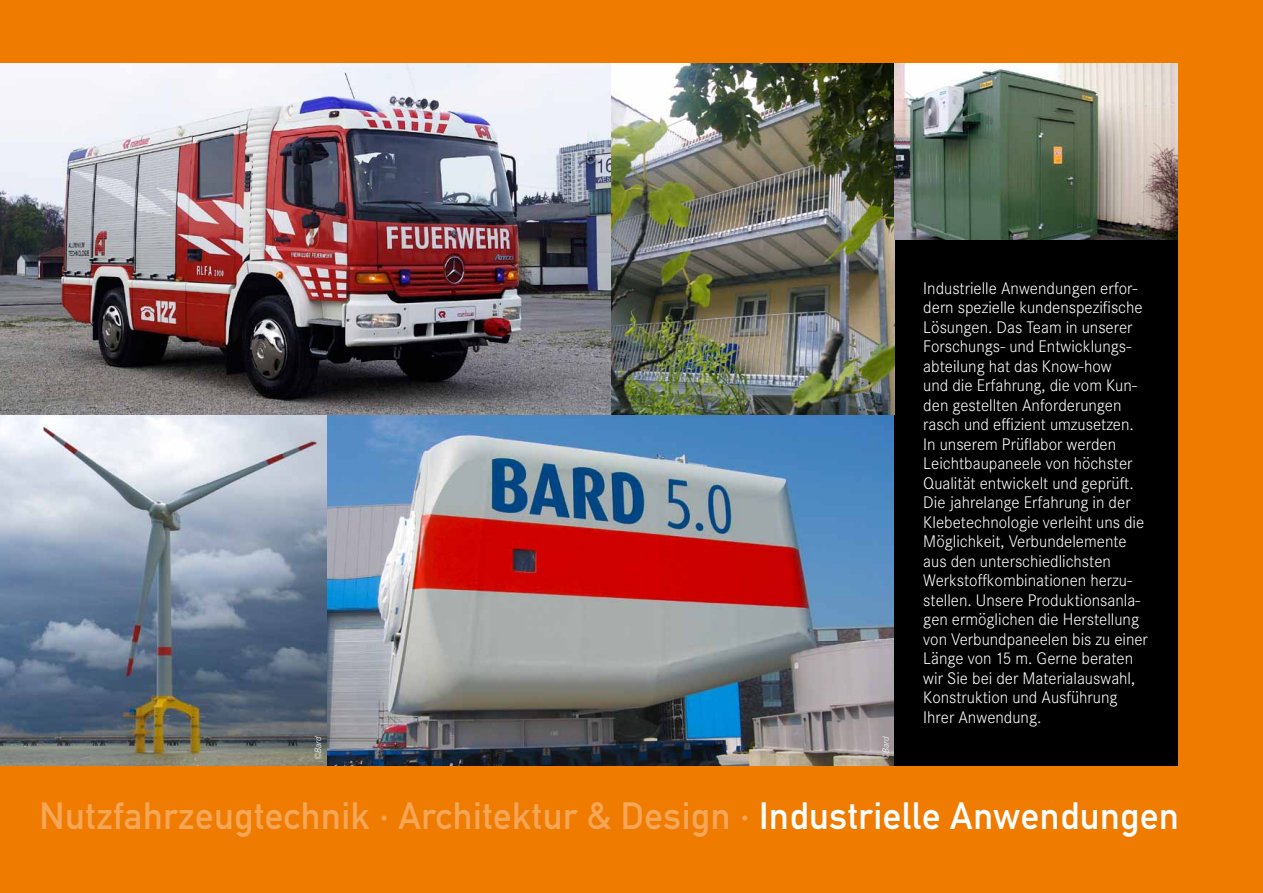
<style>
.page{position:relative;width:1263px;height:893px;background:#ef7c00}
.page>*{position:absolute;margin:0;border:0;box-sizing:border-box;transform-origin:0 0}
.t1{font:37.5px "DIN Mittelschrift";letter-spacing:.015em;color:#f6a657}
.t2{font:300 16.5px/19.5px "Corporate SBQ";color:#fff}
.t3{font:italic 300 9px "Corporate SBQ";color:#fff}
.s1{color:#fff}
</style>
<div class="page">
<img style="left:326px;top:64px;width:568px;height:701px">
<svg style="left:0;top:415px;width:326px;height:350px"></svg>
<div style="left:894px;top:239px;width:284px;height:526px;background:#000"></div>
<img style="left:894px;top:64px;width:284px;height:175px">
<img style="left:0;top:64px;width:610px;height:351px">
<p class="t3" style="left:312px;top:760px;width:26px;rotate:-90deg">©Bard</p>
<p class="t3" style="left:880px;top:760px;width:26px;rotate:-90deg">©Bard</p>
<p class="t2" style="left:923px;top:279px;width:226px">Industrielle Anwendungen erfor&shy;dern spezielle kundenspezifische<br>Lösungen. Das Team in unserer<br>Forschungs- und Entwicklungs&shy;abteilung hat das Know-how<br>und die Erfahrung, die vom Kun&shy;den gestellten Anforderungen rasch und effizient umzusetzen.<br>In unserem Prüflabor werden<br>Leichtbaupaneele von höchster<br>Qualität entwickelt und geprüft.<br>Die jahrelange Erfahrung in der<br>Klebetechnologie verleiht uns die<br>Möglichkeit, Verbundelemente aus den unterschiedlichsten<br>Werkstoffkombinationen herzu&shy;stellen. Unsere Produktionsanla&shy;gen ermöglichen die Herstellung von Verbundpaneelen bis zu einer<br>Länge von 15 m. Gerne beraten wir Sie bei der Materialauswahl,<br>Konstruktion und Ausführung<br>Ihrer Anwendung.</p>
<h1 class="t1" style="left:40px;top:794px;width:1141px">Nutzfahrzeugtechnik · Architektur &amp; Design · <span class="s1">Industrielle Anwendungen</span></h1>
</div>
